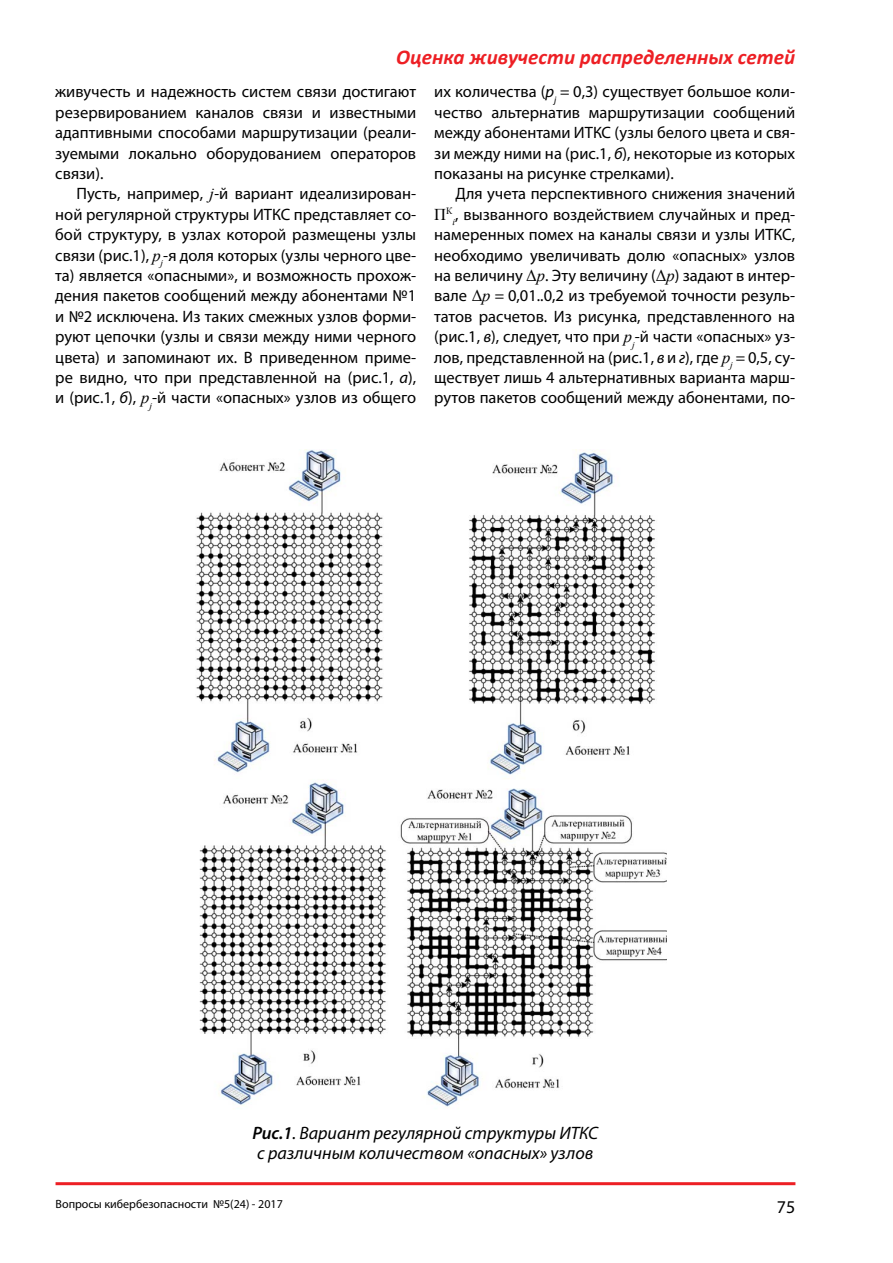
<style>
.page{position:relative;width:893px;height:1263px;background:#fff}
.page>*{position:absolute;margin:0;border:0;box-sizing:border-box;transform-origin:0 0}
.t1{font:italic 700 21px "Calibri";color:#ed1f24}
.t2{font:italic 18px/20.4px "Myriad Pro";color:#000}
.t3{font:18px "Myriad Pro";color:#000}
.t4{font:17.7px/20.2px "Times New Roman";color:#000}
.t5{font:16.5px/20.4px "Myriad Pro";color:#000;text-align:justify}
.t6{font:12px "Myriad Pro";color:#000}
.t7{font:11.7px "Times New Roman";color:#000}
.t8{font:italic 11.7px "Times New Roman";color:#000}
.s1{font-style:italic}
.s2{font-family:"Times New Roman"}
.s3{font-family:"Times New Roman";font-style:italic}
.s4{font-weight:600}
</style>
<div class="page">
<hr style="left:56px;top:1182px;width:739px;height:3px;background:#ed1f24">
<img style="left:196px;top:450px;width:471px;height:657px">
<p class="t1" style="left:396px;top:43px;width:400px">Оценка живучести распределенных сетей</p>
<p class="t5" style="left:434px;top:81px;width:362px">их количества (<span class="s1">p</span><sub>j</sub> <span class="s1">=</span> 0,3) существует большое коли&shy;чество альтернатив маршрутизации сообщений между абонентами ИТКС (узлы белого цвета и свя&shy;зи между ними на (рис.1, <span class="s1">б</span>), некоторые из которых показаны на рисунке стрелками).</p>
<p class="t5" style="left:434px;top:183px;width:362px;text-indent:21px">Для учета перспективного снижения значений <span class="s2">П</span><sup>К</sup><sub>i</sub>, вызванного воздействием случайных и пред&shy;намеренных помех на каналы связи и узлы ИТКС, необходимо увеличивать долю «опасных» узлов на величину <span class="s2">Δ</span><span class="s3">p</span>. Эту величину (<span class="s2">Δ</span><span class="s3">p</span>) задают в интер&shy;вале <span class="s2">Δ</span><span class="s3">p</span> <span class="s1">=</span> 0,01..0,2 из требуемой точности резуль&shy;татов расчетов. Из рисунка, представленного на (рис.1, <span class="s1">в</span>), следует, что при <span class="s3">p</span><sub>j</sub>-й части «опасных» уз&shy;лов, представленной на (рис.1, <span class="s1">в</span> и <span class="s1">г</span>), где <span class="s3">p</span><sub>j</sub> <span class="s1">=</span> 0,5, су&shy;ществует лишь 4 альтернативных варианта марш&shy;рутов пакетов сообщений между абонентами, по-</p>
<p class="t5" style="left:55px;top:81px;width:362px">живучесть и надежность систем связи достигают резервированием каналов связи и известными адаптивными способами маршрутизации (реали&shy;зуемыми локально оборудованием операторов связи).</p>
<p class="t5" style="left:55px;top:183px;width:362px;text-indent:21px">Пусть, например, <span class="s3">j</span><span class="s1">-</span>й вариант идеализирован&shy;ной регулярной структуры ИТКС представляет со&shy;бой структуру, в узлах которой размещены узлы связи (рис.1), <span class="s3">p</span><sub>j</sub>-я доля которых (узлы черного цве&shy;та) является «опасными», и возможность прохож&shy;дения пакетов сообщений между абонентами №1 и №2 исключена. Из таких смежных узлов форми&shy;руют цепочки (узлы и связи между ними черного цвета) и запоминают их. В приведенном приме&shy;ре видно, что при представленной на (рис.1, <span class="s1">а</span>), и (рис.1, <span class="s1">б</span>), <span class="s3">p</span><sub>j</sub>-й части «опасных» узлов из общего</p>
<p class="t4" style="left:106px;top:308px;width:627px;text-indent:42px">Затем необходимо последовательно уменьшить значение показателя доступности узла ИТКС К</p>
<p class="t7" style="left:311px;top:324px;width:9px">Д</p>
<p class="t4" style="left:319px;top:328px;width:339px"><sub>i</sub> на величину Δ<span class="s1">d</span> до выполнения условий К</p>
<p class="t7" style="left:657px;top:324px;width:9px">Д</p>
<p class="t8" style="left:665px;top:335px;width:37px">i <sup>&lt;</sup> <sup>К</sup></p>
<p class="t7" style="left:700px;top:324px;width:28px">Дmin</p>
<p class="t4" style="left:106px;top:348px;width:626px">Значение величины Δ<span class="s1">d</span> задают в интервале Δ<span class="s1">d =</span> 0,01 ÷ 0,1 из требуемой точности</p>
<p class="t4" style="left:106px;top:369px;width:166px">результатов расчетов.</p>
<p class="t4" style="left:148px;top:389px;width:493px">Далее необходимо вычислить длительность интервала времени <span class="s1">T</span></p>
<p class="t7" style="left:639px;top:385px;width:9px">Д</p>
<p class="t4" style="left:647px;top:389px;width:85px"><sub>i</sub>, в течение</p>
<p class="t2" style="left:252px;top:1122px;width:347px"><span class="s4">Рис.1</span>. Вариант регулярной структуры ИТКС с различным количеством «опасных» узлов</p>
<p class="t4" style="left:247px;top:1129px;width:338px">Рис.1. Вариант регулярной структуры ИТКС с различным количеством «опасных» узлов</p>
<p class="t6" style="left:56px;top:1197px;width:229px">Вопросы кибербезопасности №5(24) - 2017</p>
<p class="t3" style="left:777px;top:1195px;width:20px">75</p>
</div>
